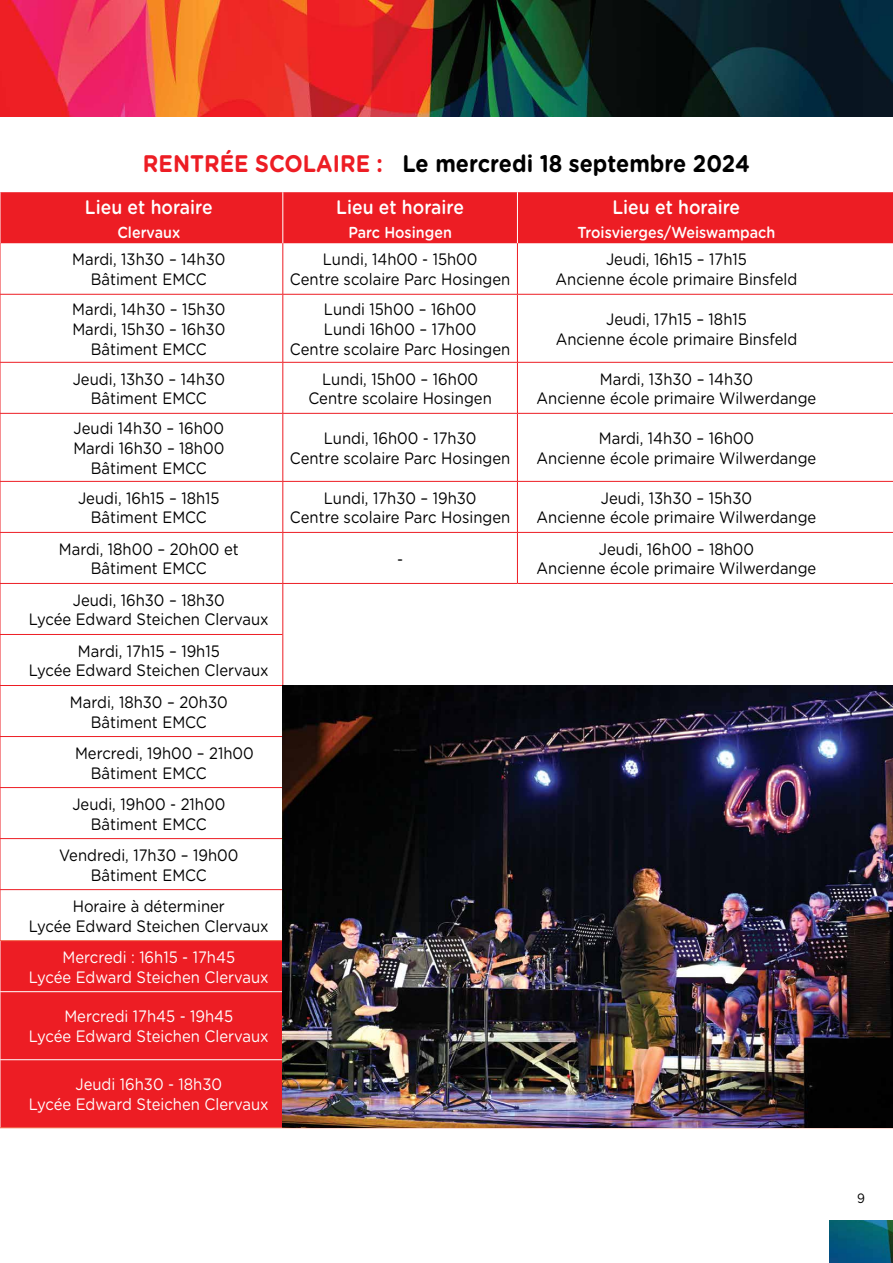
<style>
.page{position:relative;width:893px;height:1263px;background:#fff}
.page>*{position:absolute;margin:0;border:0;box-sizing:border-box;transform-origin:0 0}
.t1{font:700 24px "Gotham Rounded";color:#000;scale:.9 1}
.t2{font:500 19.5px "Gotham Rounded";color:#fff;scale:.9 1}
.t3{font:16.5px/19.8px "Gotham Rounded";color:#000;text-align:center;scale:.9 1}
.t4{font:16.5px/19.8px "Gotham Rounded";color:#fff;text-align:center;scale:.9 1}
.t5{font:500 15.9px "Gotham Rounded";color:#fff;scale:.9 1}
.t6{font:13.5px "Gotham Rounded";color:#000;scale:.9 1}
.s1{color:#ed1d24}
</style>
<div class="page">
<img style="left:829px;top:1220px;width:64px;height:43px">
<div style="left:1px;top:192px;width:892px;height:51px;background:#ed1d24"></div>
<div style="left:1px;top:941px;width:282px;height:186px;background:#ed1d24"></div>
<hr style="left:0;top:940px;width:283px;height:1px;background:#f26649">
<hr style="left:0;top:1127px;width:283px;height:1px;background:#f26649">
<hr style="left:283px;top:192px;width:1px;height:51px;background:#fff">
<hr style="left:517px;top:192px;width:1px;height:51px;background:#fff">
<hr style="left:0;top:991px;width:283px;height:1px;background:#fff">
<hr style="left:0;top:1059px;width:283px;height:1px;background:#fff">
<hr style="left:0;top:243px;width:1px;height:51px;background:#ed1d24">
<hr style="left:283px;top:243px;width:1px;height:51px;background:#ed1d24">
<hr style="left:517px;top:243px;width:1px;height:51px;background:#ed1d24">
<hr style="left:0;top:295px;width:1px;height:67px;background:#ed1d24">
<hr style="left:0;top:294px;width:283px;height:1px;background:#ed1d24">
<hr style="left:283px;top:295px;width:1px;height:67px;background:#ed1d24">
<hr style="left:283px;top:294px;width:234px;height:1px;background:#ed1d24">
<hr style="left:517px;top:295px;width:1px;height:67px;background:#ed1d24">
<hr style="left:517px;top:294px;width:376px;height:1px;background:#ed1d24">
<hr style="left:0;top:363px;width:1px;height:50px;background:#ed1d24">
<hr style="left:0;top:414px;width:1px;height:67px;background:#ed1d24">
<hr style="left:0;top:482px;width:1px;height:50px;background:#ed1d24">
<hr style="left:0;top:533px;width:1px;height:50px;background:#ed1d24">
<hr style="left:0;top:362px;width:283px;height:1px;background:#ed1d24">
<hr style="left:0;top:413px;width:283px;height:1px;background:#ed1d24">
<hr style="left:0;top:481px;width:283px;height:1px;background:#ed1d24">
<hr style="left:0;top:532px;width:283px;height:1px;background:#ed1d24">
<hr style="left:283px;top:363px;width:1px;height:50px;background:#ed1d24">
<hr style="left:283px;top:414px;width:1px;height:67px;background:#ed1d24">
<hr style="left:283px;top:482px;width:1px;height:50px;background:#ed1d24">
<hr style="left:283px;top:533px;width:1px;height:50px;background:#ed1d24">
<hr style="left:283px;top:362px;width:234px;height:1px;background:#ed1d24">
<hr style="left:283px;top:413px;width:234px;height:1px;background:#ed1d24">
<hr style="left:283px;top:481px;width:234px;height:1px;background:#ed1d24">
<hr style="left:283px;top:532px;width:234px;height:1px;background:#ed1d24">
<hr style="left:517px;top:363px;width:1px;height:50px;background:#ed1d24">
<hr style="left:517px;top:414px;width:1px;height:67px;background:#ed1d24">
<hr style="left:517px;top:482px;width:1px;height:50px;background:#ed1d24">
<hr style="left:517px;top:533px;width:1px;height:50px;background:#ed1d24">
<hr style="left:517px;top:362px;width:376px;height:1px;background:#ed1d24">
<hr style="left:517px;top:413px;width:376px;height:1px;background:#ed1d24">
<hr style="left:517px;top:481px;width:376px;height:1px;background:#ed1d24">
<hr style="left:517px;top:532px;width:376px;height:1px;background:#ed1d24">
<hr style="left:0;top:584px;width:1px;height:50px;background:#ed1d24">
<hr style="left:0;top:583px;width:283px;height:1px;background:#ed1d24">
<hr style="left:283px;top:584px;width:1px;height:50px;background:#ed1d24">
<hr style="left:283px;top:583px;width:234px;height:1px;background:#ed1d24">
<hr style="left:517px;top:583px;width:376px;height:1px;background:#ed1d24">
<hr style="left:0;top:635px;width:1px;height:50px;background:#ed1d24">
<hr style="left:0;top:686px;width:1px;height:50px;background:#ed1d24">
<hr style="left:0;top:737px;width:1px;height:50px;background:#ed1d24">
<hr style="left:0;top:788px;width:1px;height:50px;background:#ed1d24">
<hr style="left:0;top:634px;width:283px;height:1px;background:#ed1d24">
<hr style="left:0;top:685px;width:283px;height:1px;background:#ed1d24">
<hr style="left:0;top:736px;width:283px;height:1px;background:#ed1d24">
<hr style="left:0;top:787px;width:283px;height:1px;background:#ed1d24">
<hr style="left:283px;top:634px;width:1px;height:51px;background:#ed1d24">
<hr style="left:283px;top:685px;width:1px;height:51px;background:#ed1d24">
<hr style="left:0;top:839px;width:1px;height:50px;background:#ed1d24">
<hr style="left:0;top:838px;width:283px;height:1px;background:#ed1d24">
<hr style="left:0;top:890px;width:1px;height:50px;background:#ed1d24">
<hr style="left:0;top:889px;width:283px;height:1px;background:#ed1d24">
<img style="left:283px;top:686px;width:610px;height:442px">
<img style="left:1px;top:0;width:892px;height:117px">
<img style="left:0;top:0;width:1px;height:117px">
<h1 class="t1" style="left:143px;top:146px;width:676px"><span class="s1">RENTRÉE SCOLAIRE :</span> Le mercredi 18 septembre 2024</h1>
<p class="t2" style="left:85px;top:193px;width:143px">Lieu et horaire</p>
<p class="t5" style="left:117px;top:221px;width:71px">Clervaux</p>
<p class="t2" style="left:336px;top:193px;width:143px">Lieu et horaire</p>
<p class="t5" style="left:348px;top:221px;width:116px">Parc Hosingen</p>
<p class="t2" style="left:612px;top:193px;width:143px">Lieu et horaire</p>
<p class="t5" style="left:577px;top:221px;width:221px">Troisvierges/Weiswampach</p>
<p class="t3" style="left:72px;top:249px;width:172px">Mardi, 13h30 – 14h30<br>Bâtiment EMCC</p>
<p class="t3" style="left:290px;top:249px;width:246px">Lundi, 14h00 - 15h00<br>Centre scolaire Parc Hosingen</p>
<p class="t3" style="left:556px;top:249px;width:270px">Jeudi, 16h15 – 17h15<br>Ancienne école primaire Binsfeld</p>
<p class="t3" style="left:72px;top:299px;width:172px">Mardi, 14h30 – 15h30<br>Mardi, 15h30 – 16h30<br>Bâtiment EMCC</p>
<p class="t3" style="left:290px;top:299px;width:246px">Lundi 15h00 – 16h00<br>Lundi 16h00 – 17h00<br>Centre scolaire Parc Hosingen</p>
<p class="t3" style="left:556px;top:308px;width:270px">Jeudi, 17h15 – 18h15<br>Ancienne école primaire Binsfeld</p>
<p class="t3" style="left:73px;top:368px;width:171px">Jeudi, 13h30 – 14h30<br>Bâtiment EMCC</p>
<p class="t3" style="left:308px;top:368px;width:205px">Lundi, 15h00 – 16h00<br>Centre scolaire Hosingen</p>
<p class="t3" style="left:537px;top:368px;width:312px">Mardi, 13h30 – 14h30<br>Ancienne école primaire Wilwerdange</p>
<p class="t3" style="left:73px;top:418px;width:169px">Jeudi 14h30 – 16h00<br>Mardi 16h30 – 18h00<br>Bâtiment EMCC</p>
<p class="t3" style="left:290px;top:428px;width:246px">Lundi, 16h00 - 17h30<br>Centre scolaire Parc Hosingen</p>
<p class="t3" style="left:537px;top:428px;width:312px">Mardi, 14h30 – 16h00<br>Ancienne école primaire Wilwerdange</p>
<p class="t3" style="left:78px;top:487px;width:159px">Jeudi, 16h15 – 18h15<br>Bâtiment EMCC</p>
<p class="t3" style="left:290px;top:487px;width:246px">Lundi, 17h30 – 19h30<br>Centre scolaire Parc Hosingen</p>
<p class="t3" style="left:537px;top:487px;width:312px">Jeudi, 13h30 – 15h30<br>Ancienne école primaire Wilwerdange</p>
<p class="t3" style="left:59px;top:538px;width:201px">Mardi, 18h00 – 20h00 et<br>Bâtiment EMCC</p>
<p class="t3" style="left:537px;top:538px;width:312px">Jeudi, 16h00 – 18h00<br>Ancienne école primaire Wilwerdange</p>
<p class="t3" style="left:397px;top:548px;width:8px">-</p>
<p class="t3" style="left:29px;top:589px;width:268px">Jeudi, 16h30 – 18h30<br>Lycée Edward Steichen Clervaux</p>
<p class="t3" style="left:29px;top:640px;width:268px">Mardi, 17h15 – 19h15<br>Lycée Edward Steichen Clervaux</p>
<p class="t3" style="left:70px;top:691px;width:177px">Mardi, 18h30 – 20h30<br>Bâtiment EMCC</p>
<p class="t3" style="left:91px;top:742px;width:183px;text-align:left;text-indent:-16px">Mercredi, 19h00 – 21h00<br>Bâtiment EMCC</p>
<p class="t3" style="left:72px;top:793px;width:171px">Jeudi, 19h00 - 21h00<br>Bâtiment EMCC</p>
<p class="t3" style="left:59px;top:844px;width:201px">Vendredi, 17h30 – 19h00<br>Bâtiment EMCC</p>
<p class="t3" style="left:29px;top:895px;width:268px">Horaire à déterminer<br>Lycée Edward Steichen Clervaux</p>
<p class="t4" style="left:29px;top:946px;width:268px">Mercredi : 16h15 - 17h45<br>Lycée Edward Steichen Clervaux</p>
<p class="t4" style="left:29px;top:1006px;width:268px">Mercredi 17h45 - 19h45<br>Lycée Edward Steichen Clervaux</p>
<p class="t4" style="left:29px;top:1074px;width:268px">Jeudi 16h30 - 18h30<br>Lycée Edward Steichen Clervaux</p>
<p class="t6" style="left:857px;top:1188px;width:10px">9</p>
</div>
